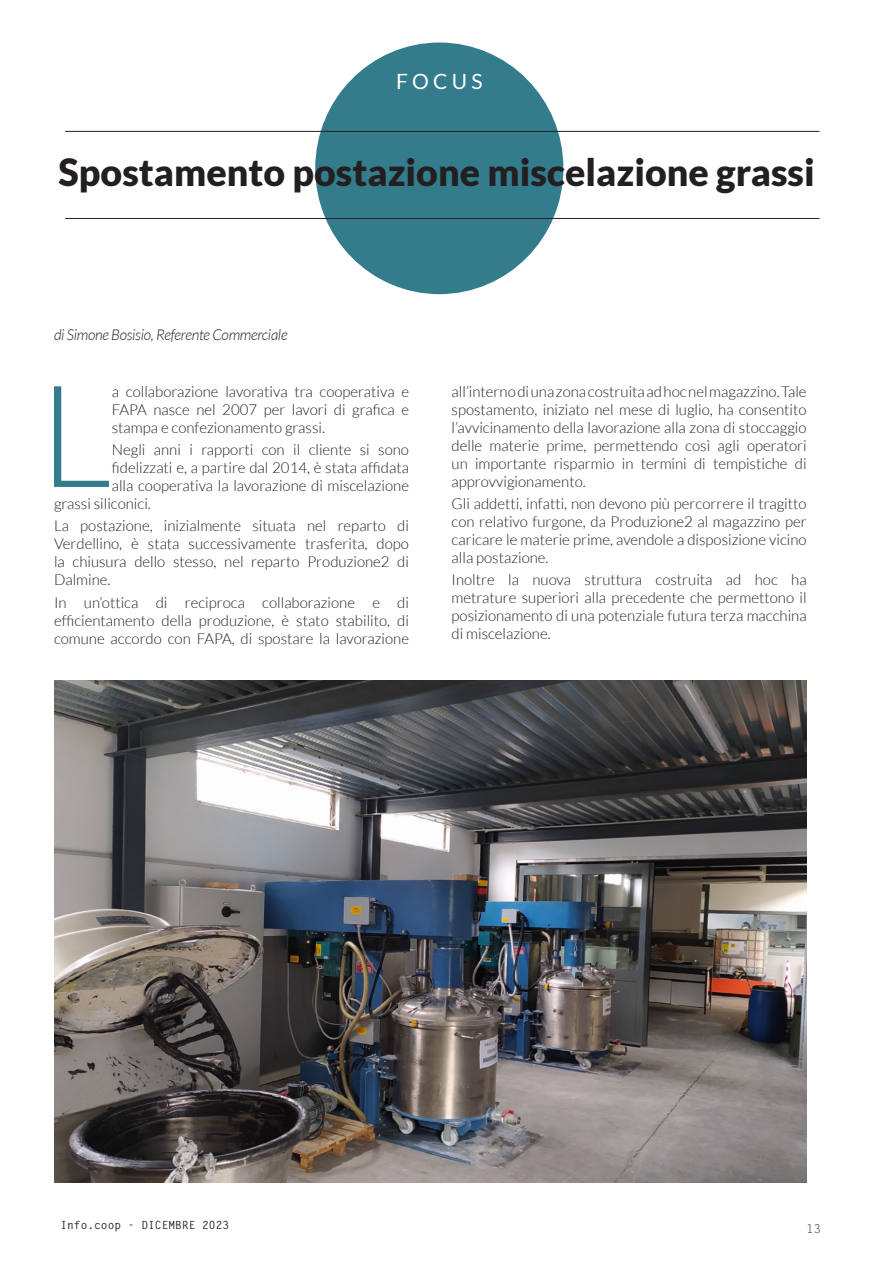
<style>
.page{position:relative;width:893px;height:1263px;background:#fff}
.page>*{position:absolute;margin:0;border:0;box-sizing:border-box;transform-origin:0 0}
.t1{font:300 142.2px "Lato";color:#337c8c}
.Citazione_fuori_dal{font:900 37.5px "Lato";color:#231f20}
.Intestazione_sezione{font:21px "Lato";letter-spacing:.2em;color:#fff}
.t2{font:300 15px/18px "Lato";color:#231f20;text-align:justify}
.Corpo_del_testo{font:italic 300 15px "Lato";letter-spacing:-.02em;color:#231f20}
.t3{font:12px "Letter Gothic Std";color:#231f20}
.t4{font:700 11.25px "Letter Gothic Std";color:#231f20}
</style>
<div class="page">
<div style="left:315px;top:43px;width:248px;height:251px;background:#337c8c;border-radius:50%"></div>
<hr style="left:65px;top:218px;width:754px;height:1px;background:#231f20">
<hr style="left:65px;top:131px;width:754px;height:1px;background:#231f20">
<img style="left:54px;top:680px;width:753px;height:502px">
<p class="Intestazione_sezione" style="left:396px;top:69px;width:88px">FOCUS</p>
<p class="Citazione_fuori_dal" style="left:59px;top:150px;width:758px">Spostamento postazione miscelazione grassi</p>
<p class="Corpo_del_testo" style="left:54px;top:326px;width:235px">di Simone Bosisio, Referente Commerciale</p>
<p class="t1" style="left:39px;top:360px;width:74px">L</p>
<p class="t2" style="left:112px;top:383px;width:299px">a collaborazione lavorativa tra cooperativa e FAPA nasce nel 2007 per lavori di grafica e stampa e confezionamento grassi.</p>
<p class="t2" style="left:112px;top:441px;width:299px">Negli anni i rapporti con il cliente si sono</p>
<p class="t2" style="left:112px;top:459px;width:299px">fidelizzati e, a partire dal 2014, è stata affidata</p>
<p class="t2" style="left:112px;top:477px;width:299px">alla cooperativa la lavorazione di miscelazione</p>
<p class="t2" style="left:54px;top:495px;width:98px">grassi siliconici.</p>
<p class="t2" style="left:54px;top:517px;width:357px">La postazione, inizialmente situata nel reparto di Verdellino, è stata successivamente trasferita, dopo la chiusura dello stesso, nel reparto Produzione2 di Dalmine.</p>
<p class="t2" style="left:54px;top:593px;width:357px">In un’ottica di reciproca collaborazione e di efficientamento della produzione, è stato stabilito, di comune accordo con FAPA, di spostare la lavorazione</p>
<p class="t2" style="left:452px;top:383px;width:357px">all’interno di una zona costruita ad hoc nel magazzino. Tale spostamento, iniziato nel mese di luglio, ha consentito l’avvicinamento della lavorazione alla zona di stoccaggio delle materie prime, permettendo così agli operatori un importante risparmio in termini di tempistiche di approvvigionamento.</p>
<p class="t2" style="left:452px;top:495px;width:357px">Gli addetti, infatti, non devono più percorrere il tragitto con relativo furgone, da Produzione2 al magazzino per caricare le materie prime, avendole a disposizione vicino alla postazione.</p>
<p class="t2" style="left:452px;top:571px;width:357px">Inoltre la nuova struttura costruita ad hoc ha metrature superiori alla precedente che permettono il posizionamento di una potenziale futura terza macchina di miscelazione.</p>
<p class="t4" style="left:60px;top:1218px;width:170px">Info.coop - DICEMBRE 2023</p>
<p class="t3" style="left:807px;top:1222px;width:16px">13</p>
</div>
